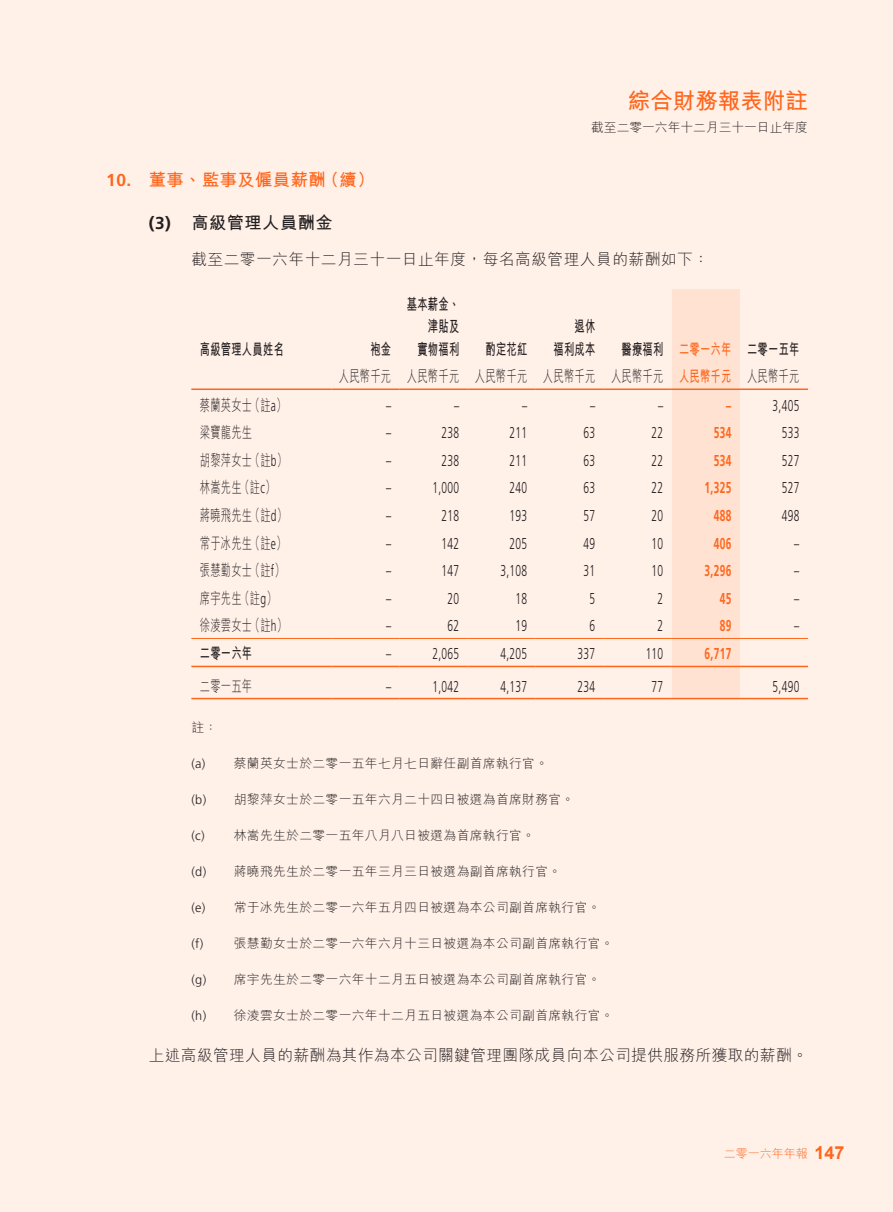
<style>
.page{position:relative;width:893px;height:1212px;background:#fff0e8}
.page>*{position:absolute;margin:0;border:0;box-sizing:border-box;transform-origin:0 0}
.t1{font:700 22.5px "M Hei HK";color:#ff661c}
.t2{font:700 17.25px "M Hei HK";letter-spacing:.03em;color:#ff661c}
.t3{font:700 17.25px "M Hei HK";letter-spacing:.03em;color:#231f20}
.t4{font:300 15.75px "Frutiger LT Std";letter-spacing:.03em;color:#231f20;scale:.65 1}
.t5{font:300 15.75px/27.6px "M Hei HK";letter-spacing:.03em;color:#231f20;text-align:right;scale:.65 1}
.t6{font:300 15.75px "M Hei HK";letter-spacing:.03em;color:#231f20}
.t7{font:700 15.75px/22.5px "M Hei HK";letter-spacing:.03em;color:#231f20;text-align:right;scale:.65 1}
.t8{font:700 15.75px "Frutiger LT Std";letter-spacing:.03em;color:#ff661c;scale:.65 1}
.t9{font:300 12.75px "M Hei HK";letter-spacing:.03em;color:#231f20}
.t10{font:300 12.75px "M Hei HK";color:#231f20}
.t11{font:300 12px "M Hei HK";color:#ff661c}
.s1{font-family:"Frutiger LT Std"}
.s2{font-weight:700}
.s3{font-weight:700;color:#ff661c}
.s4{font-family:"Arial";font-weight:700;font-size:18px}
</style>
<div class="page">
<div style="left:672px;top:289px;width:68px;height:409px;background:#ffe2d1"></div>
<hr style="left:191px;top:388px;width:141px;height:2px;background:#ff661c">
<hr style="left:332px;top:388px;width:68px;height:2px;background:#ff661c">
<hr style="left:400px;top:388px;width:68px;height:2px;background:#ff661c">
<hr style="left:468px;top:388px;width:68px;height:2px;background:#ff661c">
<hr style="left:536px;top:388px;width:68px;height:2px;background:#ff661c">
<hr style="left:604px;top:388px;width:68px;height:2px;background:#ff661c">
<hr style="left:672px;top:388px;width:68px;height:2px;background:#ff661c">
<hr style="left:740px;top:388px;width:68px;height:2px;background:#ff661c">
<hr style="left:191px;top:638px;width:141px;height:1px;background:#ff661c">
<hr style="left:332px;top:638px;width:68px;height:1px;background:#ff661c">
<hr style="left:400px;top:638px;width:68px;height:1px;background:#ff661c">
<hr style="left:468px;top:638px;width:68px;height:1px;background:#ff661c">
<hr style="left:536px;top:638px;width:68px;height:1px;background:#ff661c">
<hr style="left:604px;top:638px;width:68px;height:1px;background:#ff661c">
<hr style="left:672px;top:638px;width:68px;height:1px;background:#ff661c">
<hr style="left:740px;top:638px;width:68px;height:1px;background:#ff661c">
<hr style="left:191px;top:666px;width:141px;height:1px;background:#ff661c">
<hr style="left:332px;top:666px;width:68px;height:1px;background:#ff661c">
<hr style="left:400px;top:666px;width:68px;height:1px;background:#ff661c">
<hr style="left:468px;top:666px;width:68px;height:1px;background:#ff661c">
<hr style="left:536px;top:666px;width:68px;height:1px;background:#ff661c">
<hr style="left:604px;top:666px;width:68px;height:1px;background:#ff661c">
<hr style="left:672px;top:666px;width:68px;height:1px;background:#ff661c">
<hr style="left:740px;top:666px;width:68px;height:1px;background:#ff661c">
<hr style="left:191px;top:698px;width:141px;height:1px;background:#ff661c">
<hr style="left:332px;top:698px;width:68px;height:1px;background:#ff661c">
<hr style="left:400px;top:698px;width:68px;height:1px;background:#ff661c">
<hr style="left:468px;top:698px;width:68px;height:1px;background:#ff661c">
<hr style="left:536px;top:698px;width:68px;height:1px;background:#ff661c">
<hr style="left:604px;top:698px;width:68px;height:1px;background:#ff661c">
<hr style="left:672px;top:698px;width:68px;height:1px;background:#ff661c">
<hr style="left:740px;top:698px;width:68px;height:1px;background:#ff661c">
<h1 class="t1" style="left:628px;top:84px;width:181px">綜合財務報表附註</h1>
<p class="t10" style="left:591px;top:119px;width:218px">截至二零一六年十二月三十一日止年度</p>
<h2 class="t2" style="left:106px;top:167px;width:270px"><span class="s1">10.</span> 董事、監事及僱員薪酬（續）</h2>
<h2 class="t3" style="left:149px;top:210px;width:185px"><span class="s1">(3)</span> 高級管理人員酬金</h2>
<p class="t6" style="left:191px;top:248px;width:519px">截至二零一六年十二月三十一日止年度，每名高級管理人員的薪酬如下：</p>
<p class="t7" style="left:407px;top:291px;width:82px">基本薪金、津貼及<br>實物福利</p>
<p class="t7" style="left:553px;top:314px;width:66px">退休<br>福利成本</p>
<p class="t7" style="left:200px;top:336px;width:131px">高級管理人員姓名</p>
<p class="t7" style="left:370px;top:336px;width:33px">袍金</p>
<p class="t7" style="left:485px;top:336px;width:66px">酌定花紅</p>
<p class="t5" style="left:339px;top:334px;width:710px"><span class="s2">醫療福利</span> <span class="s3">二零一六年</span> <span class="s2">二零一五年<br></span>人民幣千元 人民幣千元 人民幣千元 人民幣千元 人民幣千元 <span class="s3">人民幣千元</span> 人民幣千元</p>
<p class="t5" style="left:200px;top:390px;width:135px">蔡蘭英女士（註<span class="s1">a</span>）</p>
<p class="t4" style="left:386px;top:396px;width:9px">–</p>
<p class="t4" style="left:454px;top:396px;width:9px">–</p>
<p class="t4" style="left:522px;top:396px;width:9px">–</p>
<p class="t4" style="left:590px;top:396px;width:9px">–</p>
<p class="t4" style="left:658px;top:396px;width:9px">–</p>
<p class="t8" style="left:726px;top:396px;width:9px">–</p>
<p class="t4" style="left:773px;top:396px;width:43px">3,405</p>
<p class="t5" style="left:200px;top:418px;width:82px">梁寶龍先生</p>
<p class="t4" style="left:386px;top:424px;width:9px">–</p>
<p class="t4" style="left:442px;top:424px;width:29px">238</p>
<p class="t4" style="left:510px;top:424px;width:29px">211</p>
<p class="t4" style="left:584px;top:424px;width:19px">63</p>
<p class="t4" style="left:652px;top:424px;width:19px">22</p>
<p class="t8" style="left:714px;top:423px;width:29px">534</p>
<p class="t4" style="left:782px;top:424px;width:29px">533</p>
<p class="t5" style="left:200px;top:446px;width:136px">胡黎萍女士（註<span class="s1">b</span>）</p>
<p class="t4" style="left:386px;top:451px;width:9px">–</p>
<p class="t4" style="left:442px;top:451px;width:29px">238</p>
<p class="t4" style="left:510px;top:451px;width:29px">211</p>
<p class="t4" style="left:584px;top:451px;width:19px">63</p>
<p class="t4" style="left:652px;top:451px;width:19px">22</p>
<p class="t8" style="left:714px;top:451px;width:29px">534</p>
<p class="t4" style="left:782px;top:451px;width:29px">527</p>
<p class="t5" style="left:200px;top:473px;width:118px">林嵩先生（註<span class="s1">c</span>）</p>
<p class="t4" style="left:386px;top:479px;width:9px">–</p>
<p class="t4" style="left:432px;top:479px;width:43px">1,000</p>
<p class="t4" style="left:510px;top:479px;width:29px">240</p>
<p class="t4" style="left:584px;top:479px;width:19px">63</p>
<p class="t4" style="left:652px;top:479px;width:19px">22</p>
<p class="t8" style="left:705px;top:479px;width:43px">1,325</p>
<p class="t4" style="left:782px;top:479px;width:29px">527</p>
<p class="t5" style="left:200px;top:501px;width:136px">蔣曉飛先生（註<span class="s1">d</span>）</p>
<p class="t4" style="left:386px;top:507px;width:9px">–</p>
<p class="t4" style="left:442px;top:507px;width:29px">218</p>
<p class="t4" style="left:510px;top:507px;width:29px">193</p>
<p class="t4" style="left:584px;top:507px;width:19px">57</p>
<p class="t4" style="left:652px;top:507px;width:19px">20</p>
<p class="t8" style="left:714px;top:506px;width:29px">488</p>
<p class="t4" style="left:782px;top:507px;width:29px">498</p>
<p class="t5" style="left:200px;top:528px;width:135px">常于冰先生（註<span class="s1">e</span>）</p>
<p class="t4" style="left:386px;top:534px;width:9px">–</p>
<p class="t4" style="left:442px;top:534px;width:29px">142</p>
<p class="t4" style="left:510px;top:534px;width:29px">205</p>
<p class="t4" style="left:584px;top:534px;width:19px">49</p>
<p class="t4" style="left:652px;top:534px;width:19px">10</p>
<p class="t8" style="left:714px;top:534px;width:29px">406</p>
<p class="t4" style="left:794px;top:534px;width:9px">–</p>
<p class="t5" style="left:200px;top:556px;width:132px">張慧勤女士（註<span class="s1">f</span>）</p>
<p class="t4" style="left:386px;top:562px;width:9px">–</p>
<p class="t4" style="left:442px;top:562px;width:29px">147</p>
<p class="t4" style="left:500px;top:562px;width:43px">3,108</p>
<p class="t4" style="left:584px;top:562px;width:19px">31</p>
<p class="t4" style="left:652px;top:562px;width:19px">10</p>
<p class="t8" style="left:705px;top:561px;width:43px">3,296</p>
<p class="t4" style="left:794px;top:562px;width:9px">–</p>
<p class="t5" style="left:200px;top:584px;width:120px">席宇先生（註<span class="s1">g</span>）</p>
<p class="t4" style="left:386px;top:589px;width:9px">–</p>
<p class="t4" style="left:448px;top:589px;width:19px">20</p>
<p class="t4" style="left:516px;top:589px;width:19px">18</p>
<p class="t4" style="left:590px;top:589px;width:10px">5</p>
<p class="t4" style="left:658px;top:589px;width:10px">2</p>
<p class="t8" style="left:720px;top:589px;width:19px">45</p>
<p class="t4" style="left:794px;top:589px;width:9px">–</p>
<p class="t5" style="left:200px;top:611px;width:136px">徐淩雲女士（註<span class="s1">h</span>）</p>
<p class="t4" style="left:386px;top:617px;width:9px">–</p>
<p class="t4" style="left:448px;top:617px;width:19px">62</p>
<p class="t4" style="left:516px;top:617px;width:19px">19</p>
<p class="t4" style="left:590px;top:617px;width:10px">6</p>
<p class="t4" style="left:658px;top:617px;width:10px">2</p>
<p class="t8" style="left:720px;top:617px;width:19px">89</p>
<p class="t4" style="left:794px;top:617px;width:9px">–</p>
<p class="t7" style="left:200px;top:641px;width:82px">二零一六年</p>
<p class="t4" style="left:386px;top:645px;width:9px">–</p>
<p class="t4" style="left:432px;top:645px;width:43px">2,065</p>
<p class="t4" style="left:500px;top:645px;width:43px">4,205</p>
<p class="t4" style="left:578px;top:645px;width:29px">337</p>
<p class="t4" style="left:646px;top:645px;width:29px">110</p>
<p class="t8" style="left:705px;top:645px;width:43px">6,717</p>
<p class="t5" style="left:200px;top:671px;width:82px">二零一五年</p>
<p class="t4" style="left:386px;top:677px;width:9px">–</p>
<p class="t4" style="left:432px;top:677px;width:43px">1,042</p>
<p class="t4" style="left:500px;top:677px;width:43px">4,137</p>
<p class="t4" style="left:578px;top:677px;width:29px">234</p>
<p class="t4" style="left:652px;top:677px;width:19px">77</p>
<p class="t4" style="left:773px;top:677px;width:43px">5,490</p>
<p class="t9" style="left:191px;top:718px;width:27px">註：</p>
<p class="t9" style="left:191px;top:754px;width:358px"><span class="s1">(a)</span> 蔡蘭英女士於二零一五年七月七日辭任副首席執行官。</p>
<p class="t9" style="left:191px;top:790px;width:384px"><span class="s1">(b)</span> 胡黎萍女士於二零一五年六月二十四日被選為首席財務官。</p>
<p class="t9" style="left:191px;top:826px;width:345px"><span class="s1">(c)</span> 林嵩先生於二零一五年八月八日被選為首席執行官。</p>
<p class="t9" style="left:191px;top:862px;width:371px"><span class="s1">(d)</span> 蔣曉飛先生於二零一五年三月三日被選為副首席執行官。</p>
<p class="t9" style="left:191px;top:898px;width:411px"><span class="s1">(e)</span> 常于冰先生於二零一六年五月四日被選為本公司副首席執行官。</p>
<p class="t9" style="left:191px;top:934px;width:424px"><span class="s1">(f)</span> 張慧勤女士於二零一六年六月十三日被選為本公司副首席執行官。</p>
<p class="t9" style="left:191px;top:970px;width:411px"><span class="s1">(g)</span> 席宇先生於二零一六年十二月五日被選為本公司副首席執行官。</p>
<p class="t9" style="left:191px;top:1006px;width:424px"><span class="s1">(h)</span> 徐淩雲女士於二零一六年十二月五日被選為本公司副首席執行官。</p>
<p class="t6" style="left:149px;top:1044px;width:660px">上述高級管理人員的薪酬為其作為本公司關鍵管理團隊成員向本公司提供服務所獲取的薪酬。</p>
<p class="t11" style="left:724px;top:1145px;width:122px">二零一六年年報 <span class="s4">147</span></p>
</div>
